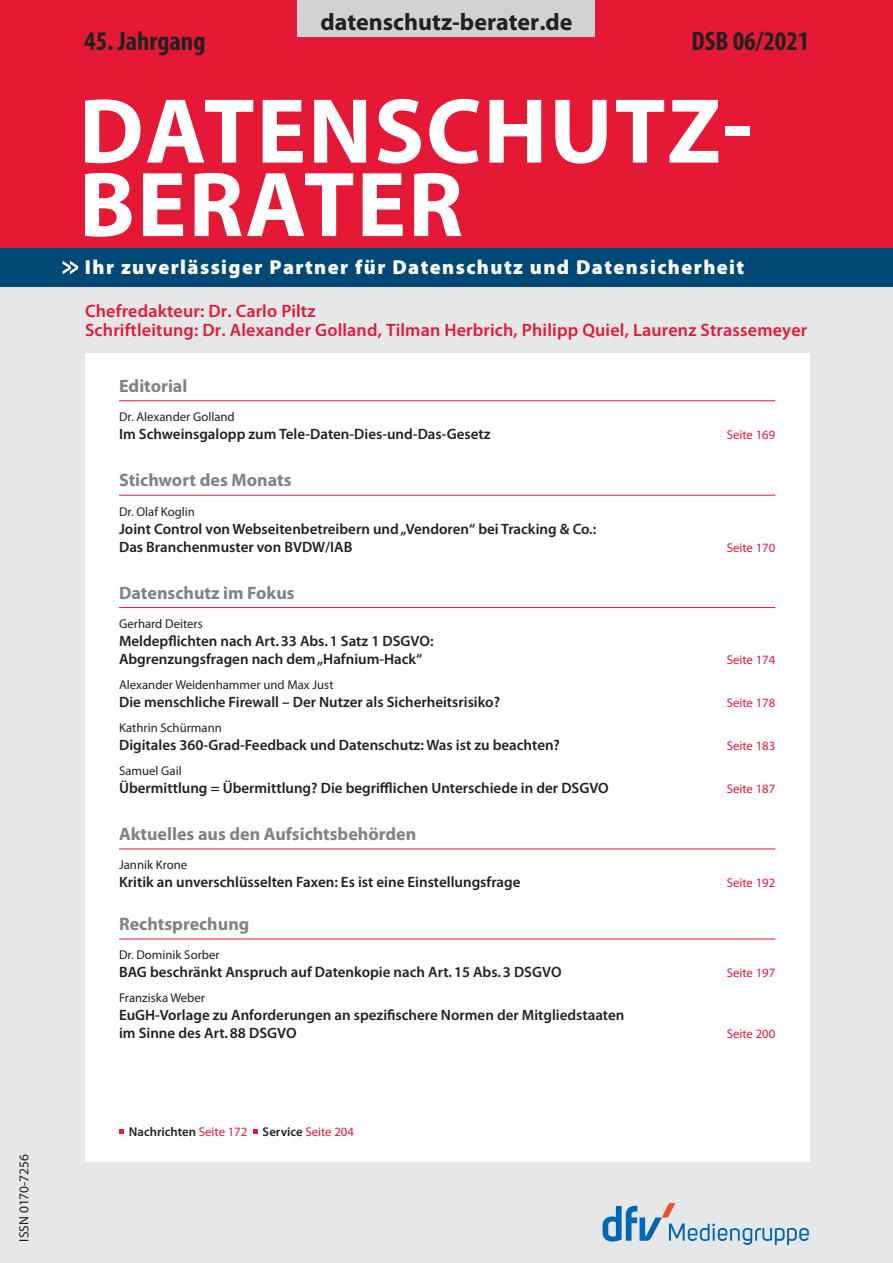
<style>
.page{position:relative;width:893px;height:1263px;background:#fff}
.page>*{position:absolute;margin:0;border:0;box-sizing:border-box;transform-origin:0 0}
.t1{font:700 93px/73.5px "Myriad Pro";letter-spacing:.02em;color:#fff}
.t2{font:700 condensed 27px "Myriad Pro";color:#231f20}
.t3{font:700 24px "Myriad Pro";color:#231f20}
.t4{font:900 20.25px "Myriad Pro";letter-spacing:.07em;color:#fff}
.t5{font:600 18px/19.5px "Myriad Pro";letter-spacing:.01em;color:#e51836}
.t6{font:700 18px "Myriad Pro";color:#808285}
.t7{font:600 15px/18px "Myriad Pro";color:#231f20}
.t8{font:13.5px "Myriad Pro";color:#231f20}
.t9{font:12.75px "Myriad Pro";color:#231f20}
.t10{font:12.75px "Myriad Pro";color:#e51836}
.t11{font:600 12.75px "Myriad Pro";color:#231f20}
.s1{font-weight:400;color:#e51836}
</style>
<div class="page">
<div style="left:0;top:273px;width:893px;height:990px;background:#e6e7e9"></div>
<div style="left:85px;top:353px;width:724px;height:809px;background:#fff"></div>
<hr style="left:119px;top:400px;width:656px;height:1px;background:#e51836">
<hr style="left:119px;top:495px;width:656px;height:1px;background:#e51836">
<hr style="left:119px;top:607px;width:656px;height:1px;background:#e51836">
<hr style="left:119px;top:849px;width:656px;height:1px;background:#e51836">
<hr style="left:119px;top:939px;width:656px;height:1px;background:#e51836">
<div style="left:0;top:0;width:893px;height:281px;background:#e51836"></div>
<div style="left:298px;top:0;width:297px;height:37px;background:#d1d2d4"></div>
<div style="left:0;top:248px;width:893px;height:38px;background:#004876"></div>
<svg style="left:63px;top:261px;width:15px;height:13px"></svg>
<svg style="left:603px;top:1203px;width:206px;height:42px"></svg>
<svg style="left:119px;top:1130px;width:5px;height:4px"></svg>
<svg style="left:253px;top:1130px;width:4px;height:4px"></svg>
<p class="t8" style="left:16px;top:1242px;width:89px;rotate:-90deg">ISSN 0170-7256</p>
<h3 class="t3" style="left:320px;top:6px;width:254px">datenschutz-berater.de</h3>
<h2 class="t2" style="left:84px;top:24px;width:123px">45. Jahrgang</h2>
<h2 class="t2" style="left:692px;top:24px;width:119px">DSB 06/2021</h2>
<h1 class="t1" style="left:79px;top:91px;width:675px">DATENSCHUTZ-<br>BERATER</h1>
<h3 class="t4" style="left:85px;top:256px;width:661px">Ihr zuverlässiger Partner für Datenschutz und Datensicherheit</h3>
<p class="t5" style="left:85px;top:300px;width:724px">Chefredakteur: Dr. Carlo Piltz<br>Schriftleitung: Dr. Alexander Golland, Tilman Herbrich, Philipp Quiel, Laurenz Strassemeyer</p>
<p class="t6" style="left:119px;top:374px;width:70px">Editorial</p>
<p class="t9" style="left:119px;top:409px;width:117px">Dr. Alexander Golland</p>
<p class="t7" style="left:119px;top:425px;width:373px">Im Schweinsgalopp zum Tele-Daten-Dies-und-Das-Gesetz</p>
<p class="t10" style="left:727px;top:427px;width:50px">Seite 169</p>
<p class="t6" style="left:119px;top:468px;width:174px">Stichwort des Monats</p>
<p class="t9" style="left:119px;top:503px;width:77px">Dr. Olaf Koglin</p>
<p class="t7" style="left:119px;top:519px;width:479px">Joint Control von Webseitenbetreibern und „Vendoren“ bei Tracking &amp; Co.:<br>Das Branchenmuster von BVDW/IAB</p>
<p class="t10" style="left:727px;top:539px;width:50px">Seite 170</p>
<p class="t6" style="left:119px;top:581px;width:177px">Datenschutz im Fokus</p>
<p class="t9" style="left:119px;top:616px;width:85px">Gerhard Deiters</p>
<p class="t7" style="left:119px;top:631px;width:316px">Meldepflichten nach Art.33 Abs.1 Satz 1 DSGVO:<br>Abgrenzungsfragen nach dem „Hafnium-Hack“</p>
<p class="t10" style="left:727px;top:652px;width:50px">Seite 174</p>
<p class="t9" style="left:119px;top:677px;width:216px">Alexander Weidenhammer und Max Just</p>
<p class="t7" style="left:119px;top:692px;width:383px">Die menschliche Firewall – Der Nutzer als Sicherheitsrisiko?</p>
<p class="t10" style="left:727px;top:695px;width:50px">Seite 178</p>
<p class="t9" style="left:119px;top:720px;width:104px">Kathrin Schürmann</p>
<p class="t7" style="left:119px;top:735px;width:442px">Digitales 360-Grad-Feedback und Datenschutz: Was ist zu beachten?</p>
<p class="t10" style="left:727px;top:738px;width:50px">Seite 183</p>
<p class="t9" style="left:119px;top:763px;width:64px">Samuel Gail</p>
<p class="t7" style="left:119px;top:778px;width:491px">Übermittlung = Übermittlung? Die begrifflichen Unterschiede in der DSGVO</p>
<p class="t10" style="left:727px;top:781px;width:50px">Seite 187</p>
<p class="t6" style="left:119px;top:822px;width:299px">Aktuelles aus den Aufsichtsbehörden</p>
<p class="t9" style="left:119px;top:857px;width:70px">Jannik Krone</p>
<p class="t7" style="left:119px;top:873px;width:403px">Kritik an unverschlüsselten Faxen: Es ist eine Einstellungsfrage</p>
<p class="t10" style="left:727px;top:875px;width:50px">Seite 192</p>
<p class="t6" style="left:119px;top:912px;width:132px">Rechtsprechung</p>
<p class="t9" style="left:119px;top:947px;width:102px">Dr. Dominik Sorber</p>
<p class="t7" style="left:119px;top:963px;width:444px">BAG beschränkt Anspruch auf Datenkopie nach Art.15 Abs.3 DSGVO</p>
<p class="t10" style="left:727px;top:965px;width:50px">Seite 197</p>
<p class="t9" style="left:119px;top:990px;width:87px">Franziska Weber</p>
<p class="t7" style="left:119px;top:1006px;width:507px">EuGH-Vorlage zu Anforderungen an spezifischere Normen der Mitgliedstaaten im Sinne des Art.88 DSGVO</p>
<p class="t10" style="left:727px;top:1026px;width:50px">Seite 200</p>
<p class="t11" style="left:129px;top:1123px;width:227px">Nachrichten <span class="s1">Seite 172</span> Service <span class="s1">Seite 204</span></p>
</div>
